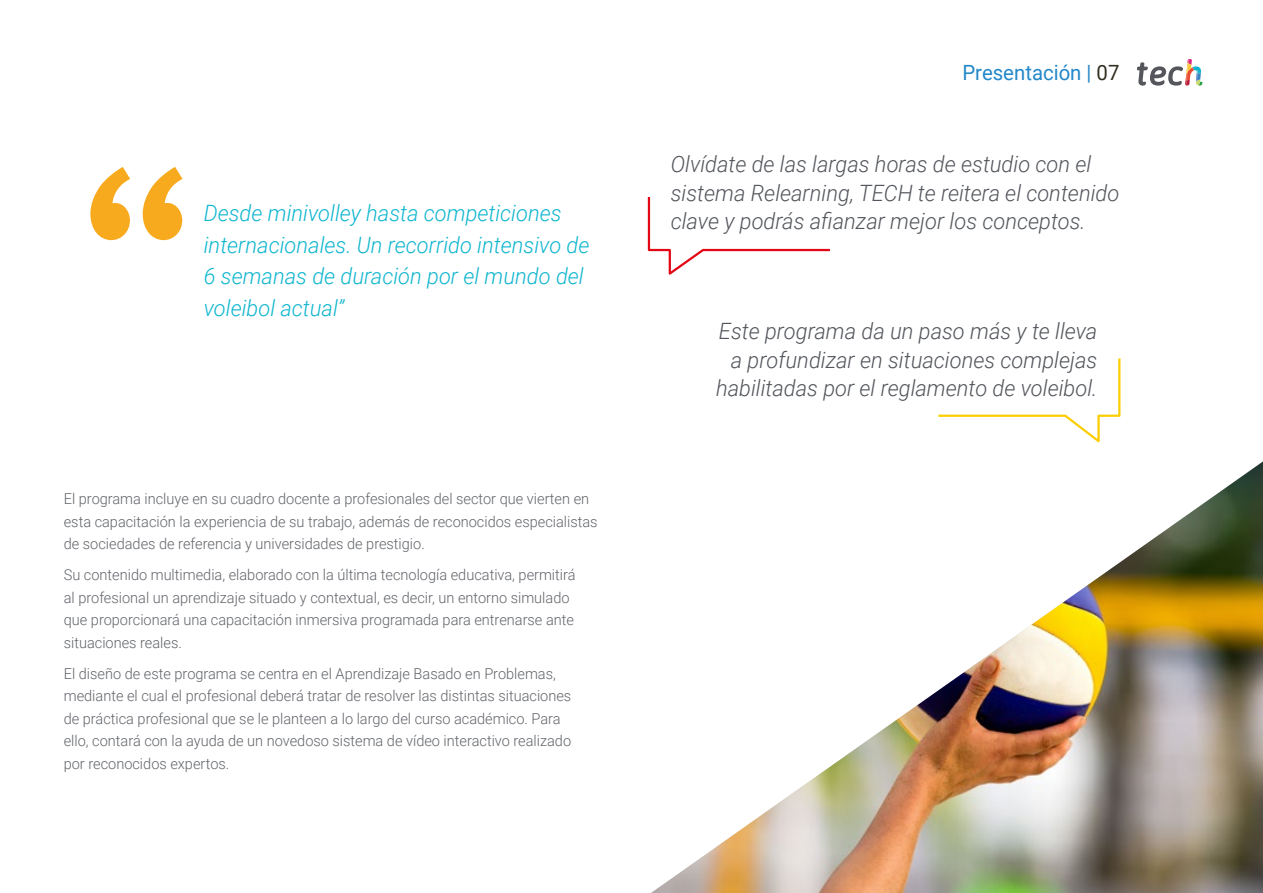
<style>
.page{position:relative;width:1263px;height:893px;background:#fff}
.page>*{position:absolute;margin:0;border:0;box-sizing:border-box;transform-origin:0 0}
.t1{font:italic 300 22.5px/28.5px "Roboto";color:#52555b;text-align:right}
.t2{font:italic 300 22.5px/31.5px "Roboto";color:#0fb6cf}
.t3{font:21px "Roboto";color:#2488c9}
.t4{font:300 15px/22.5px "Roboto";color:#61646a}
.s1{color:#312e20}
</style>
<div class="page">
<img style="left:651px;top:461px;width:612px;height:432px">
<svg style="left:938px;top:358px;width:183px;height:85px"></svg>
<svg style="left:647px;top:197px;width:183px;height:78px"></svg>
<svg style="left:90px;top:167px;width:93px;height:73px"></svg>
<svg style="left:1137px;top:59px;width:65px;height:27px"></svg>
<h1 class="t2" style="left:204px;top:197px;width:387px">Desde minivolley hasta competiciones internacionales. Un recorrido intensivo de 6 semanas de duración por el mundo del voleibol actual”</h1>
<p class="t4" style="left:64px;top:487px;width:535px">El programa incluye en su cuadro docente a profesionales del sector que vierten en esta capacitación la experiencia de su trabajo, además de reconocidos especialistas de sociedades de referencia y universidades de prestigio.</p>
<p class="t4" style="left:64px;top:563px;width:513px">Su contenido multimedia, elaborado con la última tecnología educativa, permitirá al profesional un aprendizaje situado y contextual, es decir, un entorno simulado que proporcionará una capacitación inmersiva programada para entrenarse ante situaciones reales.</p>
<p class="t4" style="left:64px;top:662px;width:509px">El diseño de este programa se centra en el Aprendizaje Basado en Problemas, mediante el cual el profesional deberá tratar de resolver las distintas situaciones de práctica profesional que se le planteen a lo largo del curso académico. Para ello, contará con la ayuda de un novedoso sistema de vídeo interactivo realizado por reconocidos expertos.</p>
<h2 class="t3" style="left:962px;top:57px;width:159px">Presentación | <span class="s1">07</span></h2>
<h1 class="t1" style="left:671px;top:149px;width:450px;text-align:left">Olvídate de las largas horas de estudio con el sistema Relearning, TECH te reitera el contenido clave y podrás afianzar mejor los conceptos.</h1>
<h1 class="t1" style="left:716px;top:316px;width:383px">Este programa da un paso más y te lleva a profundizar en situaciones complejas habilitadas por el reglamento de voleibol.</h1>
</div>
